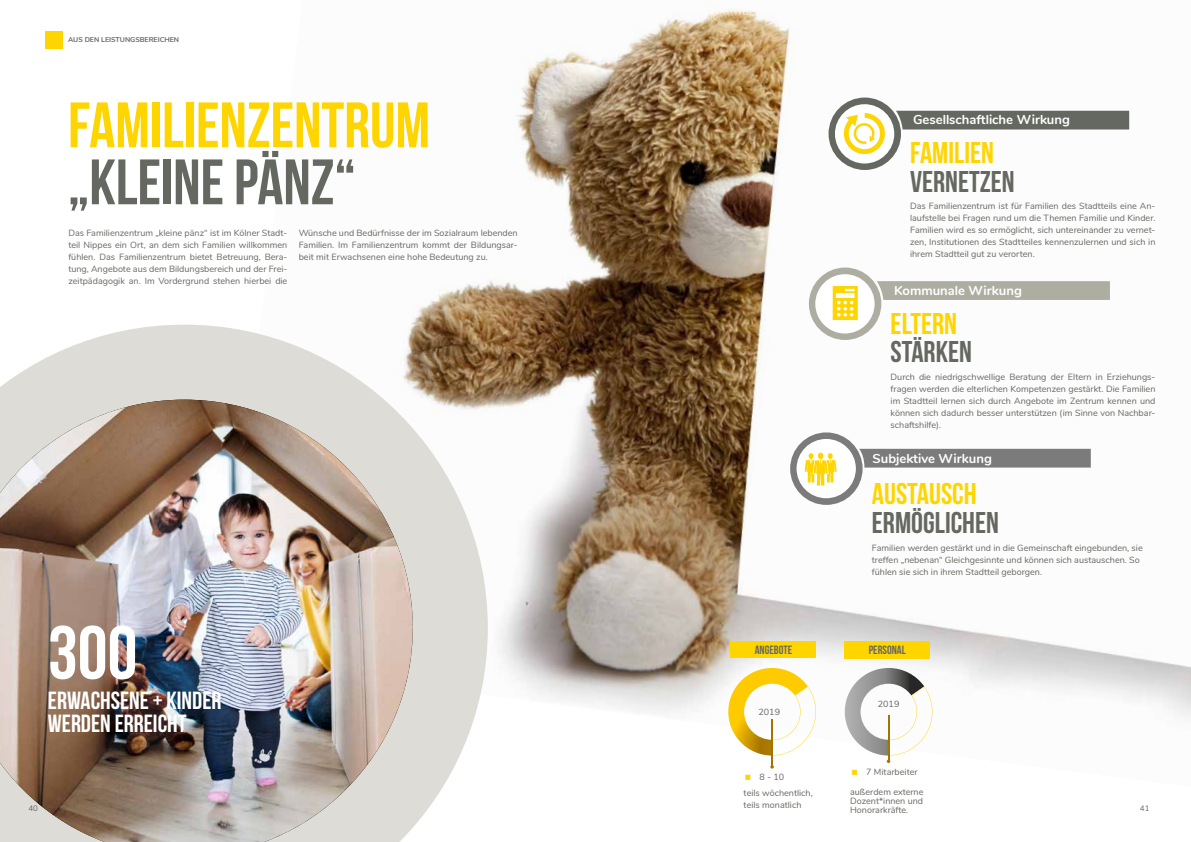
<style>
.page{position:relative;width:1191px;height:842px;background:#fff}
.page>*{position:absolute;margin:0;border:0;box-sizing:border-box;transform-origin:0 0}
.t1{font:75.3px "Bebas Neue";color:#fff}
.t2{font:64px "Bebas Neue";color:#ffd500}
.t3{font:64px "Bebas Neue";color:#656861}
.t4{font:30px "Bebas Neue";color:#656861}
.t5{font:30px "Bebas Neue";color:#ffd500}
.t6{font:24.8px/22.8px "Bebas Neue";color:#fff}
.t7{font:700 13px "Nunito";color:#fff}
.t8{font:12px "Bebas Neue";color:#656861}
.t9{font:9px/12px "Nunito";color:#656861;text-align:justify}
.t10{font:8px "Nunito";color:#656861}
.t11{font:700 7px "Nunito";color:#656861}
</style>
<div class="page">
<img style="left:411px;top:8px;width:780px;height:757px">
<div style="left:45px;top:31px;width:17px;height:17px;background:#ffd500"></div>
<svg style="left:0;top:325px;width:488px;height:502px;fill:#dddcd7"></svg>
<img style="left:0;top:400px;width:413px;height:442px">
<div style="left:809px;top:268px;width:72px;height:72px;background:#aeada2;border-radius:36px"></div>
<div style="left:815px;top:274px;width:59px;height:59px;background:#fff;border-radius:50%"></div>
<div style="left:876px;top:281px;width:234px;height:19px;background:#aeada2"></div>
<div style="left:828px;top:98px;width:73px;height:72px;background:#656861;border-radius:36px"></div>
<div style="left:835px;top:104px;width:59px;height:59px;background:#fff;border-radius:50%"></div>
<svg style="left:844px;top:113px;width:41px;height:41px"></svg>
<div style="left:896px;top:111px;width:233px;height:18px;background:#656861"></div>
<div style="left:790px;top:432px;width:72px;height:73px;background:#7c7b7b;border-radius:36px"></div>
<div style="left:796px;top:439px;width:60px;height:59px;background:#fff;border-radius:50%"></div>
<div style="left:859px;top:449px;width:231px;height:19px;background:#7c7b7b"></div>
<svg style="left:832px;top:286px;width:25px;height:34px"></svg>
<svg style="left:804px;top:453px;width:32px;height:33px"></svg>
<div style="left:731px;top:641px;width:85px;height:17px;background:#ffd500"></div>
<div style="left:844px;top:641px;width:86px;height:17px;background:#ffd500"></div>
<svg style="left:728px;top:668px;width:88px;height:87px"></svg>
<hr style="left:771px;top:719px;width:1px;height:47px;background:#a57400">
<svg style="left:770px;top:765px;width:4px;height:4px"></svg>
<svg style="left:844px;top:668px;width:88px;height:95px"></svg>
<p class="t11" style="left:68px;top:34px;width:113px">AUS DEN LEISTUNGSBEREICHEN</p>
<h2 class="t2" style="left:68px;top:90px;width:363px">FAMILIENZENTRUM</h2>
<h2 class="t3" style="left:68px;top:147px;width:289px">„KLEINE PÄNZ“</h2>
<p class="t9" style="left:68px;top:226px;width:220px">Das Familienzentrum „kleine pänz“ ist im Kölner Stadt&shy;teil Nippes ein Ort, an dem sich Familien willkommen fühlen. Das Familienzentrum bietet Betreuung, Bera&shy;tung, Angebote aus dem Bildungsbereich und der Frei&shy;zeitpädagogik an. Im Vordergrund stehen hierbei die</p>
<p class="t9" style="left:299px;top:226px;width:220px">Wünsche und Bedürfnisse der im Sozialraum lebenden Familien. Im Familienzentrum kommt der Bildungsar&shy;beit mit Erwachsenen eine hohe Bedeutung zu.</p>
<h1 class="t1" style="left:48px;top:611px;width:91px">300</h1>
<h3 class="t6" style="left:48px;top:689px;width:175px">ERWACHSENE + KINDER<br>WERDEN ERREICHT</h3>
<p class="t10" style="left:28px;top:802px;width:11px">40</p>
<h3 class="t7" style="left:913px;top:110px;width:158px">Gesellschaftliche Wirkung</h3>
<h3 class="t5" style="left:910px;top:136px;width:85px">FAMILIEN</h3>
<h3 class="t4" style="left:910px;top:165px;width:106px">VERNETZEN</h3>
<p class="t9" style="left:910px;top:200px;width:247px">Das Familienzentrum ist für Familien des Stadtteils eine An&shy;laufstelle bei Fragen rund um die Themen Familie und Kinder.<br>Familien wird es so ermöglicht, sich untereinander zu vernet&shy;zen, Institutionen des Stadtteiles kennenzulernen und sich in ihrem Stadtteil gut zu verorten.</p>
<h3 class="t7" style="left:894px;top:281px;width:129px">Kommunale Wirkung</h3>
<h3 class="t5" style="left:890px;top:307px;width:68px">ELTERN</h3>
<h3 class="t4" style="left:890px;top:335px;width:83px">STÄRKEN</h3>
<p class="t9" style="left:890px;top:370px;width:266px">Durch die niedrigschwellige Beratung der Eltern in Erziehungs&shy;fragen werden die elterlichen Kompetenzen gestärkt. Die Familien im Stadtteil lernen sich durch Angebote im Zentrum kennen und können sich dadurch besser unterstützen (im Sinne von Nachbar&shy;schaftshilfe).</p>
<h3 class="t7" style="left:872px;top:449px;width:121px">Subjektive Wirkung</h3>
<h3 class="t5" style="left:872px;top:477px;width:106px">AUSTAUSCH</h3>
<h3 class="t4" style="left:872px;top:506px;width:129px">ERMÖGLICHEN</h3>
<p class="t9" style="left:872px;top:541px;width:272px;text-align:left">Familien werden gestärkt und in die Gemeinschaft eingebunden, sie treffen „nebenan“ Gleichgesinnte und können sich austauschen. So fühlen sie sich in ihrem Stadtteil geborgen.</p>
<h3 class="t8" style="left:754px;top:643px;width:39px">ANGEBOTE</h3>
<h3 class="t8" style="left:868px;top:643px;width:39px">PERSONAL</h3>
<p class="t9" style="left:758px;top:705px;width:23px">2019</p>
<p class="t9" style="left:759px;top:771px;width:26px">8 - 10</p>
<p class="t9" style="left:877px;top:697px;width:23px">2019</p>
<p class="t9" style="left:866px;top:766px;width:53px">7 Mitarbeiter</p>
<p class="t9" style="left:743px;top:787px;width:71px;line-height:11.7px">teils wöchentlich, teils monatlich</p>
<p class="t9" style="left:850px;top:787px;width:75px;line-height:9px">außerdem externe Dozent*innen und Honorarkräfte.</p>
<p class="t10" style="left:1140px;top:802px;width:11px">41</p>
</div>
